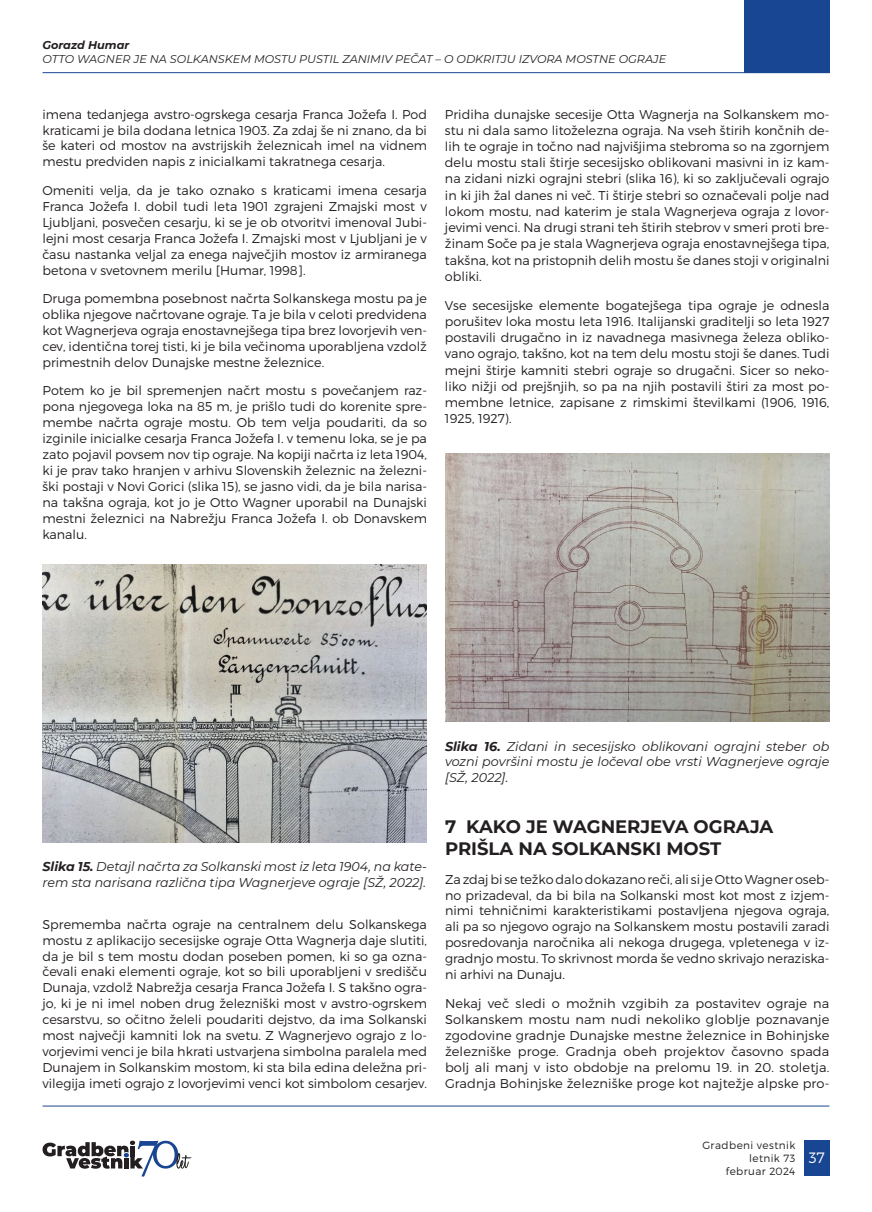
<style>
.page{position:relative;width:872px;height:1212px;background:#fff}
.page>*{position:absolute;margin:0;border:0;box-sizing:border-box;transform-origin:0 0}
.t1{font:700 18px/21.6px "Montserrat";color:#231f20}
.t2{font:300 15px "Montserrat";color:#fff}
.t3{font:300 12.75px/15.9px "Montserrat";color:#231f20;text-align:justify}
.t4{font:italic 12.75px/15.3px "Montserrat";color:#231f20}
.t5{font:italic 11.25px "Montserrat";color:#231f20}
.t6{font:italic 700 11.25px "Montserrat";color:#231f20}
.t7{font:300 10.5px/12.6px "Montserrat";letter-spacing:.035em;color:#231f20;text-align:right}
.s1{font-weight:700}
</style>
<div class="page">
<div style="left:804px;top:1140px;width:25px;height:36px;background:#194692"></div>
<svg style="left:43px;top:1140px;width:148px;height:36px"></svg>
<div style="left:744px;top:0;width:85px;height:72px;background:#194692"></div>
<hr style="left:43px;top:72px;width:786px;height:1px;background:#194692">
<hr style="left:43px;top:1106px;width:786px;height:1px;background:#194692">
<img style="left:43px;top:564px;width:384px;height:278px">
<img style="left:445px;top:453px;width:384px;height:268px">
<p class="t6" style="left:43px;top:37px;width:88px">Gorazd Humar</p>
<p class="t5" style="left:43px;top:51px;width:625px">OTTO WAGNER JE NA SOLKANSKEM MOSTU PUSTIL ZANIMIV PEČAT – O ODKRITJU IZVORA MOSTNE OGRAJE</p>
<p class="t3" style="left:43px;top:106px;width:386px">imena tedanjega avstro-ogrskega cesarja Franca Jožefa I. Pod kraticami je bila dodana letnica 1903. Za zdaj še ni znano, da bi še kateri od mostov na avstrijskih železnicah imel na vidnem mestu predviden napis z inicialkami takratnega cesarja.</p>
<p class="t3" style="left:43px;top:182px;width:386px">Omeniti velja, da je tako oznako s kraticami imena cesarja Franca Jožefa I. dobil tudi leta 1901 zgrajeni Zmajski most v Ljubljani, posvečen cesarju, ki se je ob otvoritvi imenoval Jubi&shy;lejni most cesarja Franca Jožefa I. Zmajski most v Ljubljani je v času nastanka veljal za enega največjih mostov iz armiranega betona v svetovnem merilu [Humar, 1998].</p>
<p class="t3" style="left:43px;top:290px;width:386px">Druga pomembna posebnost načrta Solkanskega mostu pa je oblika njegove načrtovane ograje. Ta je bila v celoti predvidena kot Wagnerjeva ograja enostavnejšega tipa brez lovorjevih ven&shy;cev, identična torej tisti, ki je bila večinoma uporabljena vzdolž primestnih delov Dunajske mestne železnice.</p>
<p class="t3" style="left:43px;top:383px;width:386px">Potem ko je bil spremenjen načrt mostu s povečanjem raz&shy;pona njegovega loka na 85 m, je prišlo tudi do korenite spre&shy;membe načrta ograje mostu. Ob tem velja poudariti, da so izginile inicialke cesarja Franca Jožefa I. v temenu loka, se je pa zato pojavil povsem nov tip ograje. Na kopiji načrta iz leta 1904, ki je prav tako hranjen v arhivu Slovenskih železnic na železni&shy;ški postaji v Novi Gorici (slika 15), se jasno vidi, da je bila narisa&shy;na takšna ograja, kot jo je Otto Wagner uporabil na Dunajski mestni železnici na Nabrežju Franca Jožefa I. ob Donavskem kanalu.</p>
<p class="t3" style="left:445px;top:106px;width:386px">Pridiha dunajske secesije Otta Wagnerja na Solkanskem mo&shy;stu ni dala samo litoželezna ograja. Na vseh štirih končnih de&shy;lih te ograje in točno nad najvišjima stebroma so na zgornjem delu mostu stali štirje secesijsko oblikovani masivni in iz kam&shy;na zidani nizki ograjni stebri (slika 16), ki so zaključevali ograjo in ki jih žal danes ni več. Ti štirje stebri so označevali polje nad lokom mostu, nad katerim je stala Wagnerjeva ograja z lovor&shy;jevimi venci. Na drugi strani teh štirih stebrov v smeri proti bre&shy;žinam Soče pa je stala Wagnerjeva ograja enostavnejšega tipa, takšna, kot na pristopnih delih mostu še danes stoji v originalni obliki.</p>
<p class="t3" style="left:445px;top:297px;width:386px">Vse secesijske elemente bogatejšega tipa ograje je odnesla porušitev loka mostu leta 1916. Italijanski graditelji so leta 1927 postavili drugačno in iz navadnega masivnega železa obliko&shy;vano ograjo, takšno, kot na tem delu mostu stoji še danes. Tudi mejni štirje kamniti stebri ograje so drugačni. Sicer so neko&shy;liko nižji od prejšnjih, so pa na njih postavili štiri za most po&shy;membne letnice, zapisane z rimskimi številkami (1906, 1916, 1925, 1927).</p>
<p class="t4" style="left:43px;top:859px;width:386px"><span class="s1">Slika 15.</span> Detajl načrta za Solkanski most iz leta 1904, na kate&shy;rem sta narisana različna tipa Wagnerjeve ograje [SŽ, 2022].</p>
<p class="t3" style="left:43px;top:916px;width:386px">Sprememba načrta ograje na centralnem delu Solkanskega mostu z aplikacijo secesijske ograje Otta Wagnerja daje slutiti, da je bil s tem mostu dodan poseben pomen, ki so ga ozna&shy;čevali enaki elementi ograje, kot so bili uporabljeni v središču Dunaja, vzdolž Nabrežja cesarja Franca Jožefa I. S takšno ogra&shy;jo, ki je ni imel noben drug železniški most v avstro-ogrskem cesarstvu, so očitno želeli poudariti dejstvo, da ima Solkanski most največji kamniti lok na svetu. Z Wagnerjevo ograjo z lo&shy;vorjevimi venci je bila hkrati ustvarjena simbolna paralela med Dunajem in Solkanskim mostom, ki sta bila edina deležna pri&shy;vilegija imeti ograjo z lovorjevimi venci kot simbolom cesarjev.</p>
<p class="t4" style="left:445px;top:738px;width:386px;text-align:justify"><span class="s1">Slika 16.</span> Zidani in secesijsko oblikovani ograjni steber ob vozni površini mostu je ločeval obe vrsti Wagnerjeve ograje [SŽ, 2022].</p>
<h1 class="t1" style="left:445px;top:815px;width:330px">7 KAKO JE WAGNERJEVA OGRAJA<br>PRIŠLA NA SOLKANSKI MOST</h1>
<p class="t3" style="left:445px;top:871px;width:386px">Za zdaj bi se težko dalo dokazano reči, ali si je Otto Wagner oseb&shy;no prizadeval, da bi bila na Solkanski most kot most z izjem&shy;nimi tehničnimi karakteristikami postavljena njegova ograja, ali pa so njegovo ograjo na Solkanskem mostu postavili zaradi posredovanja naročnika ali nekoga drugega, vpletenega v iz&shy;gradnjo mostu. To skrivnost morda še vedno skrivajo neraziska&shy;ni arhivi na Dunaju.</p>
<p class="t3" style="left:445px;top:995px;width:386px">Nekaj več sledi o možnih vzgibih za postavitev ograje na Solkanskem mostu nam nudi nekoliko globlje poznavanje zgodovine gradnje Dunajske mestne železnice in Bohinjske železniške proge. Gradnja obeh projektov časovno spada bolj ali manj v isto obdobje na prelomu 19. in 20. stoletja.<br>Gradnja Bohinjske železniške proge kot najtežje alpske pro-</p>
<p class="t7" style="left:702px;top:1139px;width:94px">Gradbeni vestnik letnik 73<br>februar 2024</p>
<p class="t2" style="left:808px;top:1149px;width:18px">37</p>
</div>
